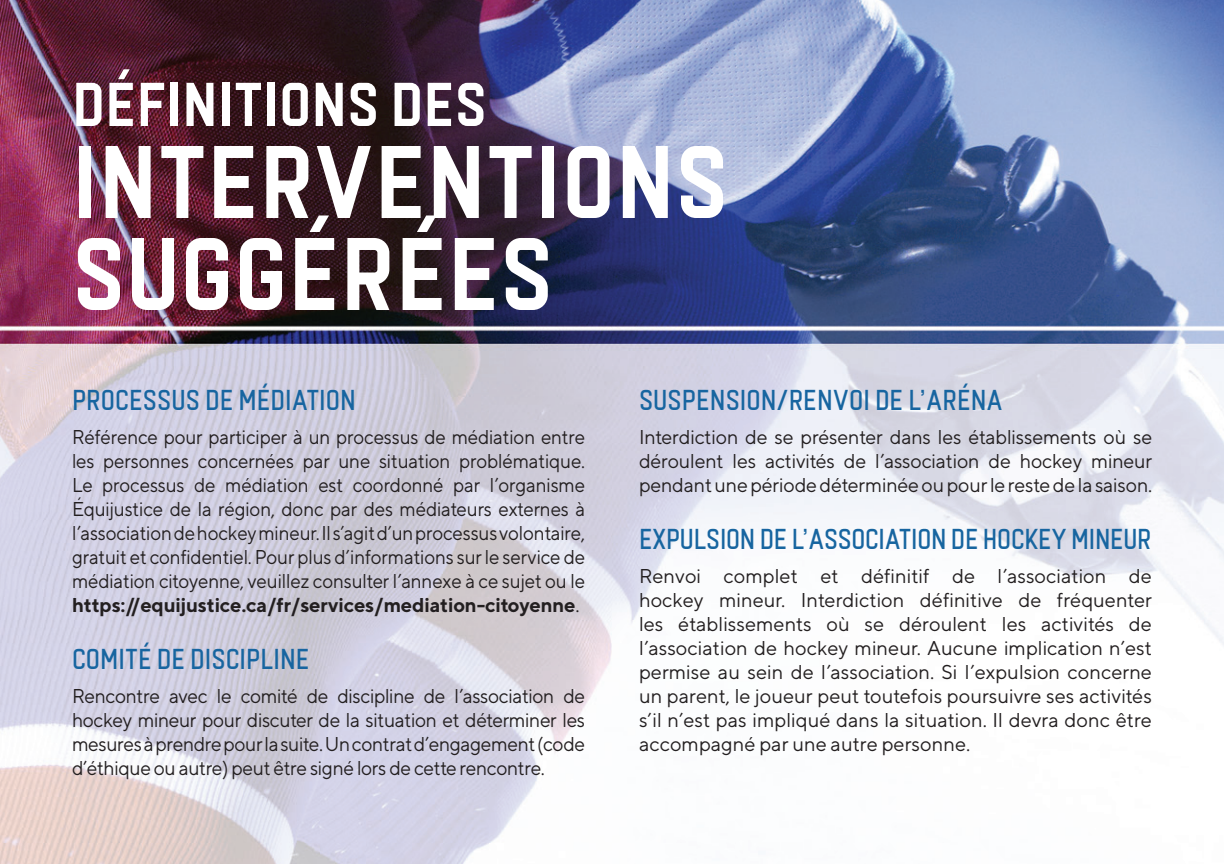
<style>
.page{position:relative;width:1224px;height:864px;background:#fff}
.page>*{position:absolute;margin:0;border:0;box-sizing:border-box;transform-origin:0 0}
.t1{font:700 100px/92px "Manifest";color:#fff}
.t2{font:700 60px "Manifest";color:#fff}
.t3{font:28px "Manifest";color:#1765a0}
.t4{font:20px/24px "TT Norms";letter-spacing:-.01em;color:#231f20;text-align:justify}
.t5{font:20px/24px "TT Norms";letter-spacing:-.01em;color:#231f20;text-align:justify;scale:.94 1}
.t6{font:20px/24px "TT Norms";letter-spacing:-.01em;color:#231f20;text-align:justify;scale:.96 1}
.s1{font-weight:700}
</style>
<div class="page">
<img style="left:0;top:0;width:1224px;height:864px">
<h2 class="t2" style="left:72px;top:67px;width:417px">DÉFINITIONS DES</h2>
<h1 class="t1" style="left:72px;top:135px;width:658px">INTERVENTIONS<br>SUGGÉRÉES</h1>
<h3 class="t3" style="left:72px;top:382px;width:285px">PROCESSUS DE MÉDIATION</h3>
<p class="t5" style="left:72px;top:424px;width:548px">Référence pour participer à un processus de médiation entre les personnes concernées par une situation problématique.<br>Le processus de médiation est coordonné par l’organisme Équijustice de la région, donc par des médiateurs externes à l’association de hockey mineur. Il s’agit d’un processus volontaire, gratuit et confidentiel. Pour plus d’informations sur le service de médiation citoyenne, veuillez consulter l’annexe à ce sujet ou le <span class="s1">https://equijustice.ca/fr/services/mediation-citoyenne</span>.</p>
<h3 class="t3" style="left:72px;top:641px;width:239px">COMITÉ DE DISCIPLINE</h3>
<p class="t6" style="left:72px;top:683px;width:536px">Rencontre avec le comité de discipline de l’association de hockey mineur pour discuter de la situation et déterminer les mesures à prendre pour la suite. Un contrat d’engagement (code d’éthique ou autre) peut être signé lors de cette rencontre.</p>
<h3 class="t3" style="left:639px;top:382px;width:365px">SUSPENSION/RENVOI DE L’ARÉNA</h3>
<p class="t4" style="left:639px;top:424px;width:515px">Interdiction de se présenter dans les établissements où se déroulent les activités de l’association de hockey mineur pendant une période déterminée ou pour le reste de la saison.</p>
<h3 class="t3" style="left:639px;top:521px;width:514px">EXPULSION DE L’ASSOCIATION DE HOCKEY MINEUR</h3>
<p class="t4" style="left:639px;top:563px;width:515px">Renvoi complet et définitif de l’association de hockey mineur. Interdiction définitive de fréquenter les établissements où se déroulent les activités de l’association de hockey mineur. Aucune implication n’est permise au sein de l’association. Si l’expulsion concerne un parent, le joueur peut toutefois poursuivre ses activités s’il n’est pas impliqué dans la situation. Il devra donc être accompagné par une autre personne.</p>
</div>
